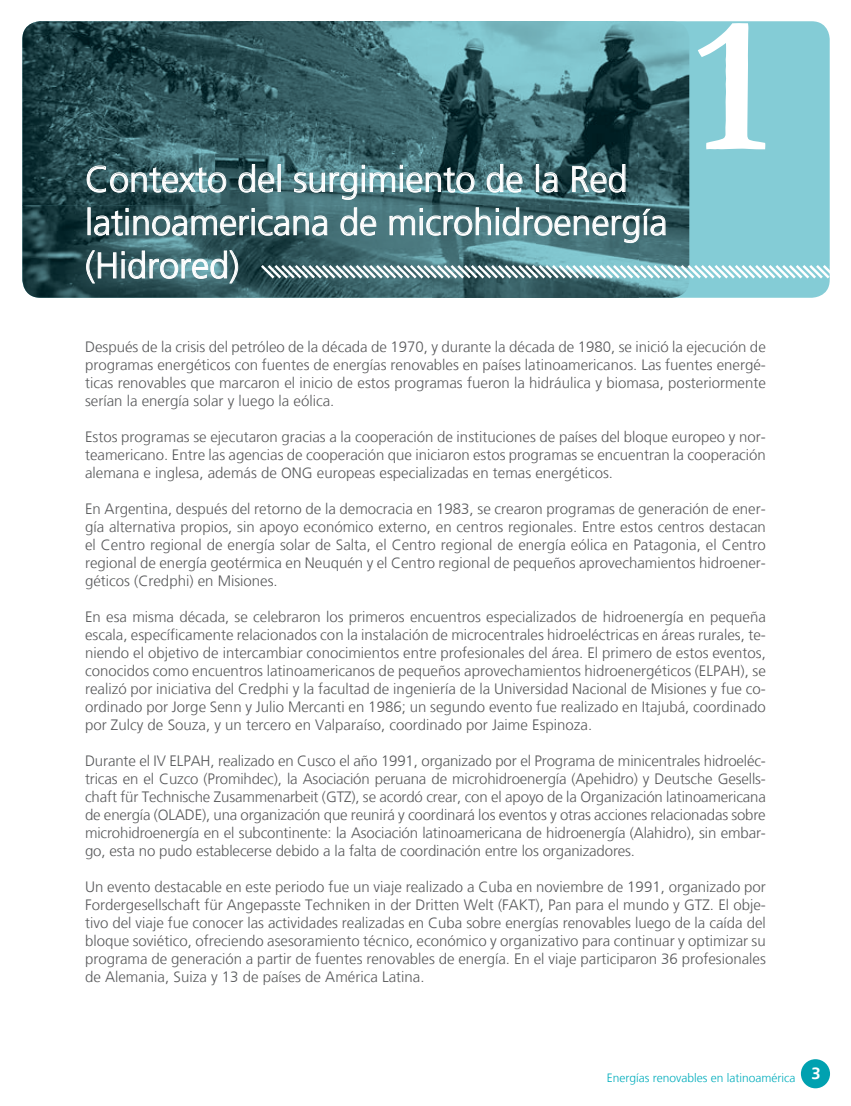
<style>
.page{position:relative;width:851px;height:1106px;background:#fff}
.page>*{position:absolute;margin:0;border:0;box-sizing:border-box;transform-origin:0 0}
.t1{font:700 196.8px "Garamond";color:#fff}
.t2{font:300 36px/43.2px "Frutiger LT";color:#fff}
.t3{font:300 15px/18px "Frutiger LT";color:#58595b;text-align:justify}
.t4{font:300 12px "Frutiger LT";color:#00adbc}
</style>
<div class="page">
<div style="left:800px;top:1059px;width:29px;height:29px;background:#00a1b0;border-radius:50%"></div>
<svg style="left:22px;top:21px;width:807px;height:277px;background:#66a2aa"></svg>
<img style="left:22px;top:21px;width:615px;height:185px">
<img style="left:637px;top:21px;width:52px;height:277px">
<img style="left:22px;top:205px;width:10px;height:91px">
<img style="left:432px;top:205px;width:206px;height:93px">
<svg style="left:261px;top:265px;width:569px;height:13px"></svg>
<svg style="left:86px;top:165px;width:140px;height:28px;background:#5e7f84"></svg>
<svg style="left:238px;top:164px;width:36px;height:29px"></svg>
<div style="left:278px;top:164px;width:3px;height:28px;border:1px solid #fff"></div>
<svg style="left:294px;top:165px;width:180px;height:35px;background:#638a8f"></svg>
<svg style="left:486px;top:164px;width:36px;height:29px"></svg>
<div style="left:536px;top:164px;width:3px;height:28px;border:1px solid #fff"></div>
<svg style="left:542px;top:172px;width:16px;height:21px"></svg>
<svg style="left:572px;top:164px;width:53px;height:29px;background:#5f7d81"></svg>
<svg style="left:94px;top:208px;width:233px;height:28px;background:#5d7c81"></svg>
<svg style="left:340px;top:207px;width:36px;height:29px"></svg>
<svg style="left:389px;top:207px;width:277px;height:36px;background:#5f8489"></svg>
<svg style="left:86px;top:250px;width:152px;height:34px;background:#5f8287"></svg>
<h2 class="t2" style="left:85px;top:158px;width:584px">Contexto del surgimiento de la Red latinoamericana de microhidroenergía (Hidrored)</h2>
<h1 class="t1" style="left:692px;top:-46px;width:79px">1</h1>
<p class="t3" style="left:85px;top:337px;width:682px">Después de la crisis del petróleo de la década de 1970, y durante la década de 1980, se inició la ejecución de programas energéticos con fuentes de energías renovables en países latinoamericanos. Las fuentes energé&shy;ticas renovables que marcaron el inicio de estos programas fueron la hidráulica y biomasa, posteriormente serían la energía solar y luego la eólica.</p>
<p class="t3" style="left:85px;top:427px;width:682px">Estos programas se ejecutaron gracias a la cooperación de instituciones de países del bloque europeo y nor&shy;teamericano. Entre las agencias de cooperación que iniciaron estos programas se encuentran la cooperación alemana e inglesa, además de ONG europeas especializadas en temas energéticos.</p>
<p class="t3" style="left:85px;top:499px;width:682px">En Argentina, después del retorno de la democracia en 1983, se crearon programas de generación de ener&shy;gía alternativa propios, sin apoyo económico externo, en centros regionales. Entre estos centros destacan el Centro regional de energía solar de Salta, el Centro regional de energía eólica en Patagonia, el Centro regional de energía geotérmica en Neuquén y el Centro regional de pequeños aprovechamientos hidroener&shy;géticos (Credphi) en Misiones.</p>
<p class="t3" style="left:85px;top:607px;width:682px">En esa misma década, se celebraron los primeros encuentros especializados de hidroenergía en pequeña escala, específicamente relacionados con la instalación de microcentrales hidroeléctricas en áreas rurales, te&shy;niendo el objetivo de intercambiar conocimientos entre profesionales del área. El primero de estos eventos, conocidos como encuentros latinoamericanos de pequeños aprovechamientos hidroenergéticos (ELPAH), se realizó por iniciativa del Credphi y la facultad de ingeniería de la Universidad Nacional de Misiones y fue co&shy;ordinado por Jorge Senn y Julio Mercanti en 1986; un segundo evento fue realizado en Itajubá, coordinado por Zulcy de Souza, y un tercero en Valparaíso, coordinado por Jaime Espinoza.</p>
<p class="t3" style="left:85px;top:751px;width:682px">Durante el IV ELPAH, realizado en Cusco el año 1991, organizado por el Programa de minicentrales hidroeléc&shy;tricas en el Cuzco (Promihdec), la Asociación peruana de microhidroenergía (Apehidro) y Deutsche Gesells&shy;chaft für Technische Zusammenarbeit (GTZ), se acordó crear, con el apoyo de la Organización latinoamericana de energía (OLADE), una organización que reunirá y coordinará los eventos y otras acciones relacionadas sobre microhidroenergía en el subcontinente: la Asociación latinoamericana de hidroenergía (Alahidro), sin embar&shy;go, esta no pudo establecerse debido a la falta de coordinación entre los organizadores.</p>
<p class="t3" style="left:85px;top:877px;width:682px">Un evento destacable en este periodo fue un viaje realizado a Cuba en noviembre de 1991, organizado por Fordergesellschaft für Angepasste Techniken in der Dritten Welt (FAKT), Pan para el mundo y GTZ. El obje&shy;tivo del viaje fue conocer las actividades realizadas en Cuba sobre energías renovables luego de la caída del bloque soviético, ofreciendo asesoramiento técnico, económico y organizativo para continuar y optimizar su programa de generación a partir de fuentes renovables de energía. En el viaje participaron 36 profesionales de Alemania, Suiza y 13 de países de América Latina.</p>
<p class="t4" style="left:606px;top:1070px;width:215px">Energías renovables en latinoamérica <sup>3</sup></p>
</div>
